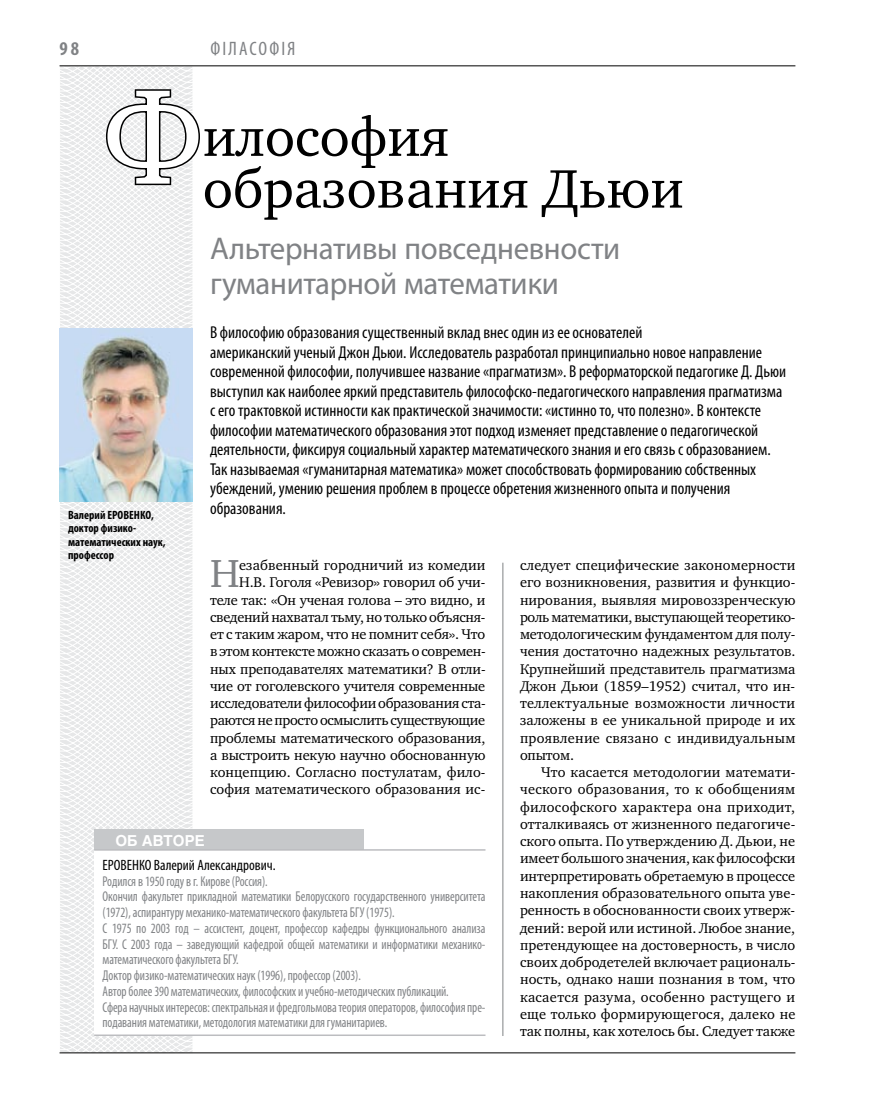
<style>
.page{position:relative;width:872px;height:1106px;background:#fff}
.page>*{position:absolute;margin:0;border:0;box-sizing:border-box;transform-origin:0 0}
.t1{font:132.6px "Charter C";color:#fff}
.t2{font:55.5px/51.8px "Charter C";color:#000}
.t3{font:40.05px "Charter C";color:#808285}
.t4{font:31.5px/34.5px "Myriad Pro";letter-spacing:-.01em;color:#808285}
.t5{font:condensed 19.5px "Myriad Pro";letter-spacing:.11em;color:#808285}
.t6{font:700 condensed 19.5px "Myriad Pro";color:#808285}
.t7{font:condensed 17.25px/19.5px "Myriad Pro";color:#000}
.t8{font:condensed 15px "Myriad Pro";color:#000}
.t9{font:700 15px "Helios";color:#fff}
.t10{font:14.4px/17.2px "Charter C";letter-spacing:-.01em;color:#000;text-align:justify}
.t11{font:condensed 14.25px/15.8px "Myriad Pro";letter-spacing:-.005em;color:#808285;scale:.9 1}
.t12{font:700 condensed 12px/13.5px "Myriad Pro";color:#000}
</style>
<div class="page">
<svg style="left:59px;top:65px;width:192px;height:989px"></svg>
<hr style="left:60px;top:1052px;width:735px;height:1px;background:#000">
<hr style="left:60px;top:65px;width:735px;height:1px;background:#000">
<hr style="left:502px;top:562px;width:1px;height:474px;background:#808285">
<svg style="left:104px;top:88px;width:97px;height:99px"></svg>
<div style="left:94px;top:829px;width:270px;height:23px;background:#c6c8ca"></div>
<div style="left:94px;top:850px;width:391px;height:186px;background:#fff"></div>
<hr style="left:94px;top:849px;width:391px;height:1px;background:#bcbdc0">
<hr style="left:94px;top:1034px;width:391px;height:2px;background:#bcbdc0">
<img style="left:60px;top:328px;width:133px;height:173px">
<h3 class="t6" style="left:60px;top:37px;width:21px">98</h3>
<h3 class="t5" style="left:210px;top:37px;width:87px">Філасофія</h3>
<h1 class="t1" style="left:103px;top:65px;width:101px">Ф</h1>
<h2 class="t2" style="left:203px;top:112px;width:482px">илософия образования Дьюи</h2>
<h3 class="t4" style="left:210px;top:231px;width:411px">Альтернативы повседневности гуманитарной математики</h3>
<p class="t7" style="left:210px;top:323px;width:577px">В философию образования существенный вклад внес один из ее основателей<br>американский ученый Джон Дьюи. Исследователь разработал принципиально новое направление современной философии, получившее название «прагматизм». В реформаторской педагогике Д. Дьюи выступил как наиболее яркий представитель философско-педагогического направления прагматизма с его трактовкой истинности как практической значимости: «истинно то, что полезно». В контексте философии математического образования этот подход изменяет представление о педагогической деятельности, фиксируя социальный характер математического знания и его связь с образованием.<br>Так называемая «гуманитарная математика» может способствовать формированию собственных убеждений, умению решения проблем в процессе обретения жизненного опыта и получения образования.</p>
<p class="t12" style="left:68px;top:507px;width:99px">Валерий ЕРОВЕНКО, доктор физико&shy;математических наук, профессор</p>
<p class="t10" style="left:210px;top:556px;width:277px;text-align:right">езабвенный городничий из комедии Н.В. Гоголя «Ревизор» говорил об учи&shy;теле так: «Он ученая голова – это видно, и сведений нахватал тьму, но только объясня&shy;ет с таким жаром, что не помнит себя». Что в этом контексте можно сказать о современ&shy;ных преподавателях математики? В отли&shy;чие от гоголевского учителя современные исследователи философии образования ста&shy;раются не просто осмыслить существующие проблемы математического образования, а выстроить некую научно обоснованную концепцию. Согласно постулатам, фило&shy;софия математического образования ис-</p>
<p class="t10" style="left:520px;top:556px;width:277px">следует специфические закономерности его возникновения, развития и функцио&shy;нирования, выявляя мировоззренческую роль математики, выступающей теоретико&shy;методологическим фундаментом для полу&shy;чения достаточно надежных результатов.<br>Крупнейший представитель прагматизма Джон Дьюи (1859–1952) считал, что ин&shy;теллектуальные возможности личности заложены в ее уникальной природе и их проявление связано с индивидуальным опытом.</p>
<h3 class="t3" style="left:210px;top:551px;width:31px">Н</h3>
<p class="t10" style="left:520px;top:763px;width:277px;text-indent:21px">Что касается методологии математи&shy;ческого образования, то к обобщениям философского характера она приходит, отталкиваясь от жизненного педагогиче&shy;ского опыта. По утверждению Д. Дьюи, не имеет большого значения, как философски интерпретировать обретаемую в процессе накопления образовательного опыта уве&shy;ренность в обоснованности своих утверж&shy;дений: верой или истиной. Любое знание, претендующее на достоверность, в число своих добродетелей включает рациональ&shy;ность, однако наши познания в том, что касается разума, особенно растущего и еще только формирующегося, далеко не так полны, как хотелось бы. Следует также</p>
<p class="t9" style="left:115px;top:832px;width:91px">об авторе</p>
<p class="t8" style="left:103px;top:856px;width:174px">ЕРОВЕНКО Валерий Александрович.</p>
<p class="t11" style="left:103px;top:873px;width:427px">Родился в 1950 году в г. Кирове (Россия).<br>Окончил факультет прикладной математики Белорусского государственного университета (1972), аспирантуру механико-математического факультета БГУ (1975).<br>С 1975 по 2003 год – ассистент, доцент, профессор кафедры функционального анализа БГУ. С 2003 года – заведующий кафедрой общей математики и информатики механико&shy;математического факультета БГУ.<br>Доктор физико-математических наук (1996), профессор (2003).<br>Автор более 390 математических, философских и учебно-методических публикаций.<br>Сфера научных интересов: спектральная и фредгольмова теория операторов, философия пре&shy;подавания математики, методология математики для гуманитариев.</p>
</div>
